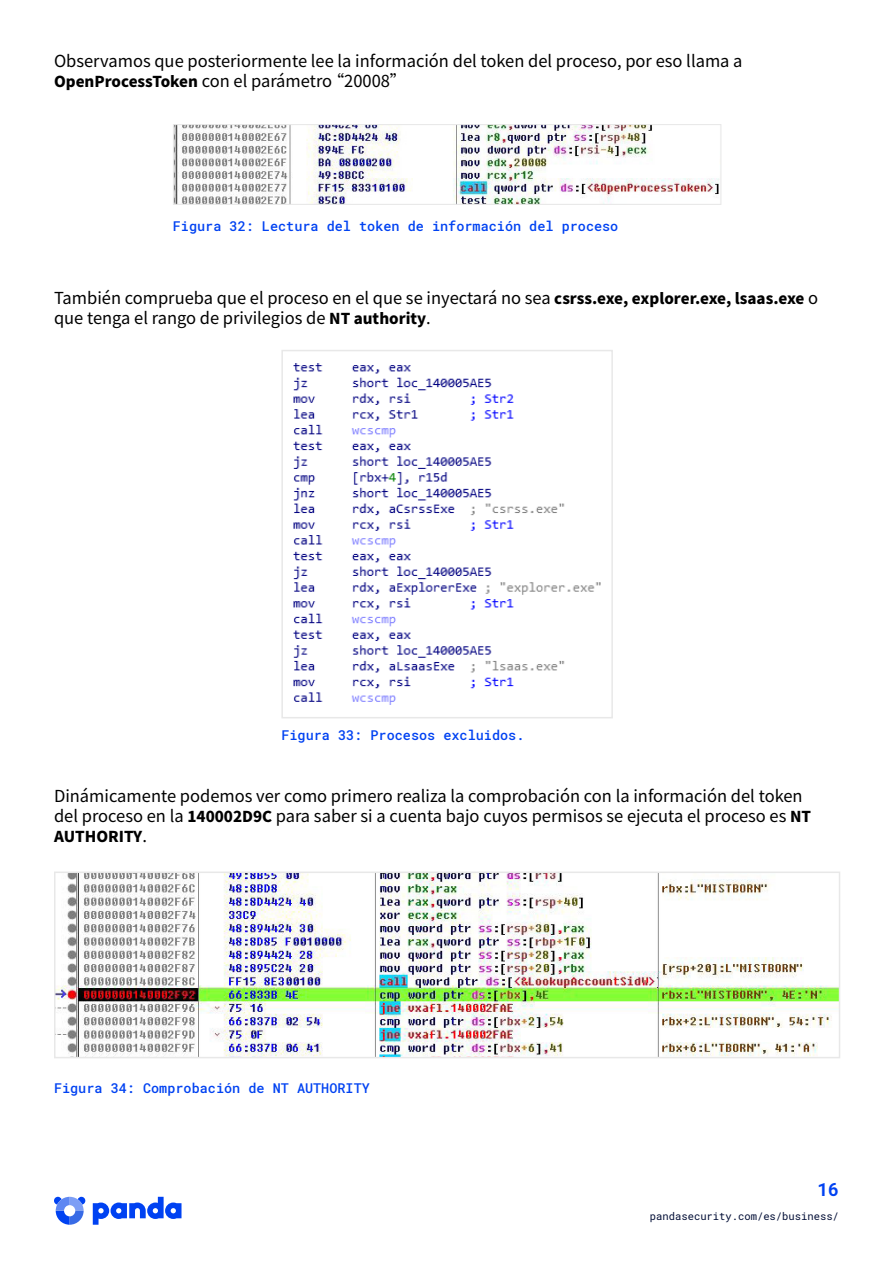
<style>
.page{position:relative;width:893px;height:1263px;background:#fff}
.page>*{position:absolute;margin:0;border:0;box-sizing:border-box;transform-origin:0 0}
.t1{font:700 18px "Roboto Mono";color:#0042f2}
.t2{font:16.5px/19.8px "Noto Sans SC";color:#000}
.t3{font:900 15px "Noto Sans SC";color:#000}
.Pie_de_ilustración{font:500 13.5px "Roboto Mono";color:#0042f2}
.t4{font:10.5px "Roboto Mono";color:#000d35}
.s1{font-weight:900;font-size:15px}
.s2{font-weight:400;font-size:16.5px}
</style>
<div class="page">
<svg style="left:93px;top:1197px;width:89px;height:28px"></svg>
<svg style="left:54px;top:1197px;width:31px;height:28px"></svg>
<img style="left:57px;top:874px;width:780px;height:181px">
<div style="left:54px;top:871px;width:786px;height:187px;border:2px solid #e8e8e8"></div>
<img style="left:175px;top:126px;width:544px;height:77px">
<div style="left:173px;top:124px;width:548px;height:81px;border:1px solid #e8e8e8"></div>
<img style="left:294px;top:364px;width:306px;height:341px">
<div style="left:281px;top:350px;width:332px;height:368px;border:2px solid #e8e8e8"></div>
<p class="t2" style="left:54px;top:52px;width:690px">Observamos que posteriormente lee la información del token del proceso, por eso llama a<br><span class="s1">OpenProcessToken</span> con el parámetro “20008”</p>
<p class="Pie_de_ilustración" style="left:173px;top:217px;width:447px">Figura 32: Lectura del token de información del proceso</p>
<p class="t2" style="left:54px;top:289px;width:766px">También comprueba que el proceso en el que se inyectará no sea <span class="s1">csrss.exe, explorer.exe, lsaas.exe</span> o que tenga el rango de privilegios de <span class="s1">NT authority</span>.</p>
<p class="Pie_de_ilustración" style="left:281px;top:726px;width:245px">Figura 33: Procesos excluidos.</p>
<p class="t2" style="left:54px;top:786px;width:759px">Dinámicamente podemos ver como primero realiza la comprobación con la información del token del proceso en la <span class="s1">140002D9C</span> para saber si a cuenta bajo cuyos permisos se ejecuta el proceso es <span class="s1">NT</span></p>
<p class="t3" style="left:54px;top:828px;width:94px">AUTHORITY<span class="s2">.</span></p>
<p class="Pie_de_ilustración" style="left:54px;top:1078px;width:317px">Figura 34: Comprobación de NT AUTHORITY</p>
<p class="t1" style="left:817px;top:1176px;width:23px">16</p>
<p class="t4" style="left:650px;top:1209px;width:191px">pandasecurity.com/es/business/</p>
</div>
